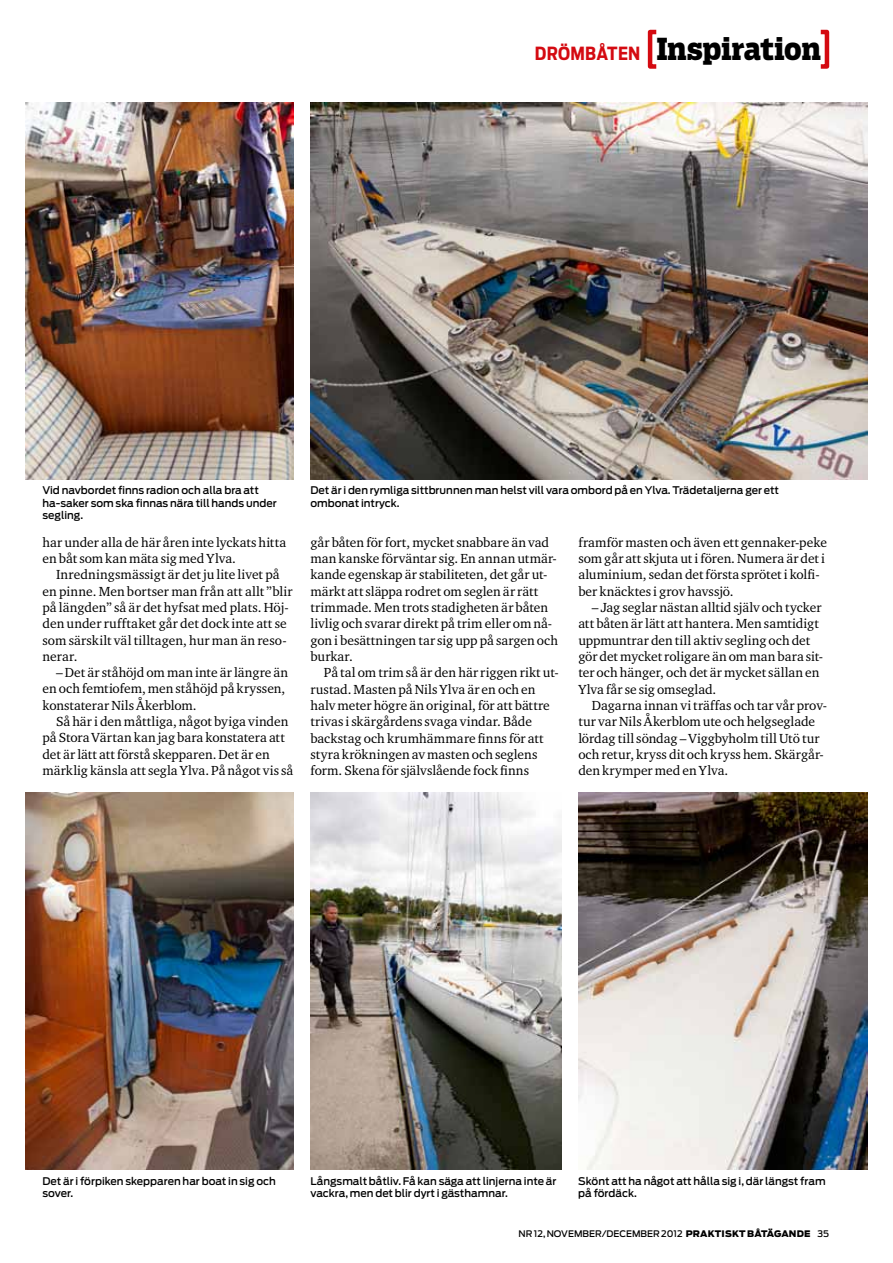
<style>
.page{position:relative;width:893px;height:1263px;background:#fff}
.page>*{position:absolute;margin:0;border:0;box-sizing:border-box;transform-origin:0 0}
.t1{font:800 30px "Boomer Serif Cond";color:#000}
.t2{font:13.5px/16.4px "Charter ITC Regu OS";color:#000}
.t3{font:500 10.5px/12.6px "Antenna";color:#000}
.t4{font:500 9px "Antenna";color:#000}
.s1{font-family:"Antenna Cond";font-weight:700;font-size:18px;color:#d40a11}
.s2{font-weight:900}
</style>
<div class="page">
<div style="left:648px;top:30px;width:10px;height:39px;border:4px solid #d40a11"></div>
<div style="left:818px;top:30px;width:11px;height:39px;border:4px solid #d40a11"></div>
<img style="left:310px;top:102px;width:557px;height:377px">
<img style="left:26px;top:102px;width:267px;height:377px">
<img style="left:578px;top:792px;width:289px;height:378px">
<img style="left:26px;top:792px;width:267px;height:378px">
<img style="left:310px;top:792px;width:251px;height:378px">
<h1 class="t1" style="left:535px;top:31px;width:287px"><span class="s1">DRÖMBÅTEN</span> Inspiration</h1>
<p class="t3" style="left:43px;top:484px;width:236px">Vid navbordet finns radion och alla bra att ha-saker som ska finnas nära till hands under segling.</p>
<p class="t2" style="left:43px;top:533px;width:245px">har under alla de här åren inte lyckats hitta en båt som kan mäta sig med Ylva.</p>
<p class="t2" style="left:43px;top:566px;width:252px;text-indent:14px">Inredningsmässigt är det ju lite livet på en pinne. Men bortser man från att allt ”blir på längden” så är det hyfsat med plats. Höj&shy;den under rufftaket går det dock inte att se som särskilt väl tilltagen, hur man än reso&shy;nerar.</p>
<p class="t2" style="left:43px;top:664px;width:247px;text-indent:14px">– Det är ståhöjd om man inte är längre än en och femtiofem, men ståhöjd på kryssen, konstaterar Nils Åkerblom.</p>
<p class="t2" style="left:43px;top:713px;width:252px;text-indent:14px">Så här i den måttliga, något byiga vinden på Stora Värtan kan jag bara konstatera att det är lätt att förstå skepparen. Det är en märklig känsla att segla Ylva. På något vis så</p>
<p class="t3" style="left:310px;top:484px;width:470px">Det är i den rymliga sittbrunnen man helst vill vara ombord på en Ylva. Trädetaljerna ger ett ombonat intryck.</p>
<p class="t2" style="left:310px;top:533px;width:249px">går båten för fort, mycket snabbare än vad man kanske förväntar sig. En annan utmär&shy;kande egenskap är stabiliteten, det går ut&shy;märkt att släppa rodret om seglen är rätt trimmade. Men trots stadigheten är båten livlig och svarar direkt på trim eller om nå&shy;gon i besättningen tar sig upp på sargen och burkar.</p>
<p class="t2" style="left:310px;top:664px;width:250px;text-indent:13px">På tal om trim så är den här riggen rikt ut&shy;rustad. Masten på Nils Ylva är en och en halv meter högre än original, för att bättre trivas i skärgårdens svaga vindar. Både backstag och krumhämmare finns för att styra krökningen av masten och seglens form. Skena för självslående fock finns</p>
<p class="t2" style="left:578px;top:534px;width:250px">framför masten och även ett gennaker-peke som går att skjuta ut i fören. Numera är det i aluminium, sedan det första sprötet i kolfi&shy;ber knäcktes i grov havssjö.</p>
<p class="t2" style="left:578px;top:599px;width:246px;text-indent:14px">– Jag seglar nästan alltid själv och tycker att båten är lätt att hantera. Men samtidigt uppmuntrar den till aktiv segling och det gör det mycket roligare än om man bara sit&shy;ter och hänger, och det är mycket sällan en Ylva får se sig omseglad.</p>
<p class="t2" style="left:578px;top:697px;width:250px;text-indent:14px">Dagarna innan vi träffas och tar vår prov&shy;tur var Nils Åkerblom ute och helgseglade lördag till söndag – Viggbyholm till Utö tur och retur, kryss dit och kryss hem. Skärgår&shy;den krymper med en Ylva.</p>
<p class="t3" style="left:43px;top:1174px;width:235px">Det är i förpiken skepparen har boat in sig och sover.</p>
<p class="t3" style="left:310px;top:1174px;width:248px">Långsmalt båtliv. Få kan säga att linjerna inte är vackra, men det blir dyrt i gästhamnar.</p>
<p class="t3" style="left:578px;top:1174px;width:249px">Skönt att ha något att hålla sig i, där längst fram på fördäck.</p>
<p class="t4" style="left:519px;top:1228px;width:312px">nr 12, NOVEMBER/DECEMBER 2012 <span class="s2">PRAKTISKT BÅTÄGANDE</span> 35</p>
</div>
